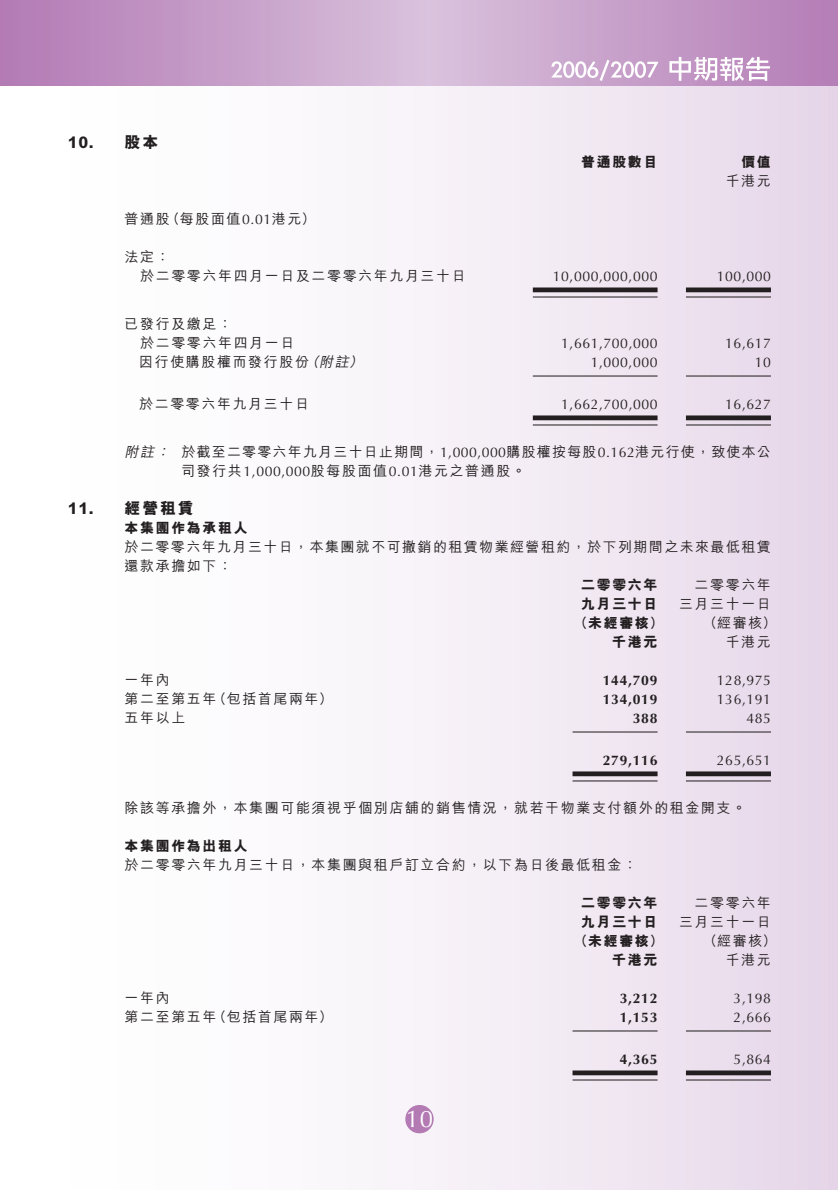
<style>
.page{position:relative;width:838px;height:1190px;background:#fff}
.page>*{position:absolute;margin:0;border:0;box-sizing:border-box;transform-origin:0 0}
.t1{font:24px "Optima";color:#fff}
.t2{font:800 16px "M Hei";letter-spacing:.11em;color:#231f20}
.t3{font:500 14px/19px "M Hei";letter-spacing:.115em;color:#231f20}
.t4{font:14px "Optima";letter-spacing:.04em;color:#231f20}
.t5{font:500 14px/19px "M Hei";letter-spacing:.085em;color:#231f20}
.t6{font:800 14px "M Hei";letter-spacing:.115em;color:#231f20}
.t7{font:700 14px "Optima";letter-spacing:.05em;color:#231f20}
.s1{font-family:"Optima";font-weight:400}
.s2{font-style:italic}
</style>
<div class="page">
<div style="left:0;top:0;width:838px;height:1190px;background:linear-gradient(to right,#fff,#e8daea)"></div>
<hr style="left:0;top:0;width:1px;height:1190px;background:#fff">
<svg style="left:1px;top:0;width:837px;height:85px;background:#c69ec8"></svg>
<hr style="left:0;top:0;width:1px;height:85px;background:#b37ab4">
<svg style="left:551px;top:60px;width:108px;height:21px"></svg>
<svg style="left:669px;top:57px;width:101px;height:24px"></svg>
<svg style="left:405px;top:1105px;width:29px;height:28px"></svg>
<hr style="left:533px;top:288px;width:125px;height:4px;background:#231f20">
<hr style="left:533px;top:297px;width:125px;height:1px;background:#231f20">
<hr style="left:686px;top:288px;width:85px;height:4px;background:#231f20">
<hr style="left:686px;top:297px;width:85px;height:1px;background:#231f20">
<hr style="left:533px;top:376px;width:125px;height:1px;background:#231f20">
<hr style="left:686px;top:376px;width:85px;height:1px;background:#231f20">
<div style="left:533px;top:415px;width:125px;height:5px;background:#231f20"></div>
<hr style="left:533px;top:424px;width:125px;height:1px;background:#231f20">
<div style="left:686px;top:415px;width:85px;height:5px;background:#231f20"></div>
<hr style="left:686px;top:424px;width:85px;height:1px;background:#231f20">
<hr style="left:573px;top:732px;width:85px;height:1px;background:#231f20">
<hr style="left:686px;top:732px;width:85px;height:1px;background:#231f20">
<div style="left:573px;top:771px;width:85px;height:5px;background:#231f20"></div>
<hr style="left:573px;top:780px;width:85px;height:1px;background:#231f20">
<div style="left:686px;top:771px;width:85px;height:5px;background:#231f20"></div>
<hr style="left:686px;top:780px;width:85px;height:1px;background:#231f20">
<hr style="left:573px;top:1030px;width:85px;height:2px;background:#231f20">
<hr style="left:686px;top:1030px;width:85px;height:2px;background:#231f20">
<hr style="left:573px;top:1071px;width:85px;height:4px;background:#231f20">
<hr style="left:573px;top:1080px;width:85px;height:1px;background:#231f20">
<hr style="left:686px;top:1071px;width:85px;height:4px;background:#231f20">
<hr style="left:686px;top:1080px;width:85px;height:1px;background:#231f20">
<p class="t2" style="left:68px;top:136px;width:92px">10. 股本</p>
<p class="t3" style="left:125px;top:211px;width:192px">普通股（每股面值<span class="s1">0.01</span>港元）</p>
<p class="t3" style="left:125px;top:249px;width:343px">法定：<br>　於二零零六年四月一日及二零零六年九月三十日</p>
<p class="t3" style="left:125px;top:316px;width:171px">已發行及繳足：<br>　於二零零六年四月一日</p>
<p class="t6" style="left:581px;top:157px;width:78px">普通股數目</p>
<p class="t6" style="left:741px;top:157px;width:31px">價值</p>
<p class="t3" style="left:726px;top:173px;width:47px">千港元</p>
<p class="t4" style="left:553px;top:271px;width:106px">10,000,000,000</p>
<p class="t4" style="left:717px;top:271px;width:56px">100,000</p>
<p class="t4" style="left:561px;top:338px;width:98px">1,661,700,000</p>
<p class="t4" style="left:725px;top:338px;width:47px">16,617</p>
<p class="t3" style="left:139px;top:354px;width:228px">因行使購股權而發行股份<span class="s2">（附註）</span></p>
<p class="t4" style="left:591px;top:357px;width:68px">1,000,000</p>
<p class="t4" style="left:755px;top:357px;width:18px">10</p>
<p class="t3" style="left:139px;top:396px;width:171px">於二零零六年九月三十日</p>
<p class="t4" style="left:561px;top:399px;width:98px">1,662,700,000</p>
<p class="t4" style="left:725px;top:399px;width:47px">16,627</p>
<p class="t5" style="left:181px;top:444px;width:591px;text-indent:-57px"><span class="s2">附註：</span> 於截至二零零六年九月三十日止期間，<span class="s1">1,000,000</span>購股權按每股<span class="s1">0.162</span>港元行使，致使本公司發行共<span class="s1">1,000,000</span>股每股面值<span class="s1">0.01</span>港元之普通股。</p>
<p class="t2" style="left:68px;top:502px;width:128px">11. 經營租賃</p>
<p class="t6" style="left:125px;top:523px;width:125px">本集團作為承租人</p>
<p class="t3" style="left:125px;top:539px;width:648px">於二零零六年九月三十日，本集團就不可撤銷的租賃物業經營租約，於下列期間之未來最低租賃還款承擔如下：</p>
<p class="t6" style="left:581px;top:580px;width:78px">二零零六年</p>
<p class="t3" style="left:695px;top:577px;width:78px">二零零六年</p>
<p class="t6" style="left:581px;top:599px;width:78px">九月三十日</p>
<p class="t3" style="left:679px;top:596px;width:93px">三月三十一日</p>
<p class="t6" style="left:574px;top:618px;width:91px">（未經審核）</p>
<p class="t3" style="left:703px;top:615px;width:75px">（經審核）</p>
<p class="t6" style="left:612px;top:637px;width:47px">千港元</p>
<p class="t3" style="left:726px;top:634px;width:47px">千港元</p>
<p class="t3" style="left:125px;top:672px;width:47px">一年內</p>
<p class="t7" style="left:603px;top:675px;width:56px">144,709</p>
<p class="t4" style="left:717px;top:675px;width:55px">128,975</p>
<p class="t3" style="left:125px;top:691px;width:210px">第二至第五年（包括首尾兩年）</p>
<p class="t7" style="left:603px;top:694px;width:56px">134,019</p>
<p class="t4" style="left:717px;top:694px;width:55px">136,191</p>
<p class="t3" style="left:125px;top:710px;width:62px">五年以上</p>
<p class="t7" style="left:633px;top:713px;width:26px">388</p>
<p class="t4" style="left:746px;top:713px;width:26px">485</p>
<p class="t7" style="left:603px;top:755px;width:56px">279,116</p>
<p class="t4" style="left:717px;top:755px;width:55px">265,651</p>
<p class="t3" style="left:125px;top:800px;width:623px">除該等承擔外，本集團可能須視乎個別店舖的銷售情況，就若干物業支付額外的租金開支。</p>
<p class="t6" style="left:125px;top:841px;width:125px">本集團作為出租人</p>
<p class="t3" style="left:125px;top:857px;width:514px">於二零零六年九月三十日，本集團與租戶訂立合約，以下為日後最低租金：</p>
<p class="t6" style="left:581px;top:898px;width:78px">二零零六年</p>
<p class="t3" style="left:695px;top:895px;width:78px">二零零六年</p>
<p class="t6" style="left:581px;top:917px;width:78px">九月三十日</p>
<p class="t3" style="left:679px;top:914px;width:93px">三月三十一日</p>
<p class="t6" style="left:574px;top:936px;width:91px">（未經審核）</p>
<p class="t3" style="left:703px;top:933px;width:75px">（經審核）</p>
<p class="t6" style="left:612px;top:955px;width:47px">千港元</p>
<p class="t3" style="left:726px;top:952px;width:47px">千港元</p>
<p class="t3" style="left:125px;top:990px;width:47px">一年內</p>
<p class="t7" style="left:620px;top:993px;width:39px">3,212</p>
<p class="t4" style="left:734px;top:993px;width:39px">3,198</p>
<p class="t3" style="left:125px;top:1009px;width:210px">第二至第五年（包括首尾兩年）</p>
<p class="t7" style="left:620px;top:1012px;width:39px">1,153</p>
<p class="t4" style="left:734px;top:1012px;width:39px">2,666</p>
<p class="t7" style="left:620px;top:1054px;width:39px">4,365</p>
<p class="t4" style="left:734px;top:1054px;width:39px">5,864</p>
<h1 class="t1" style="left:406px;top:1109px;width:29px">10</h1>
</div>
